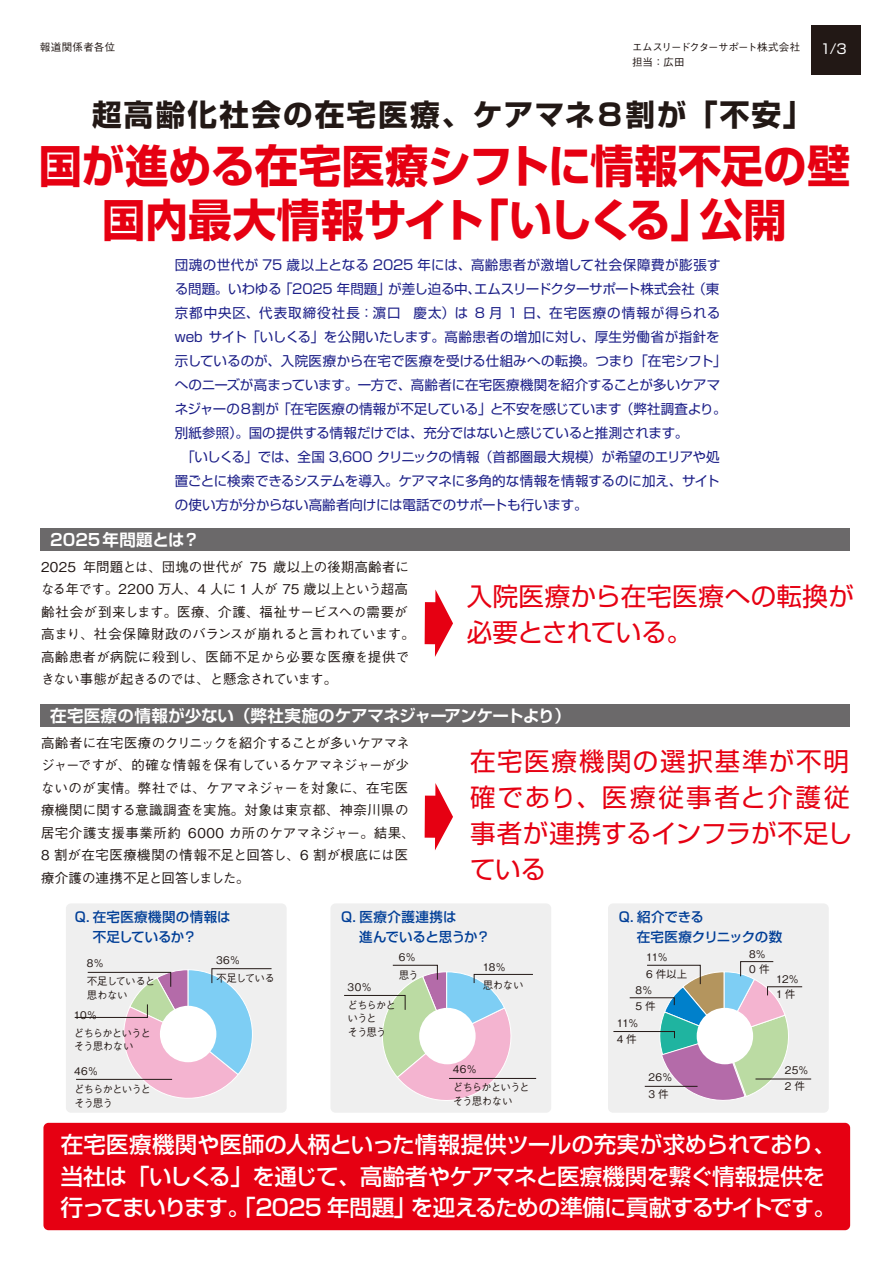
<style>
.page{position:relative;width:893px;height:1263px;background:#fff}
.page>*{position:absolute;margin:0;border:0;box-sizing:border-box;transform-origin:0 0}
.t1{font:700 45px/53.4px "Shin Go Pro";letter-spacing:-.005em;color:#e60012;text-align:center;scale:.96 1}
.t2{font:700 29.85px "Shin Go Pro";letter-spacing:.07em;color:#221815}
.t3{font:25.5px/36px "Shin Go Pro";letter-spacing:.05em;color:#e60012}
.t4{font:25.5px/36px "Shin Go Pro";letter-spacing:.025em;color:#e60012}
.t5{font:500 22.5px/31.5px "Shin Go Pro";letter-spacing:-.025em;color:#fff}
.t6{font:700 16.5px "Shin Go Pro De";letter-spacing:-.005em;color:#fff}
.t7{font:13.5px/24px "Shin Go Pro";color:#1d2088}
.t8{font:500 13.5px/22.5px "Gothic BBB Pro";color:#221815}
.t9{font:500 13.5px/19.5px "Shin Go Pro";letter-spacing:.005em;color:#003e97}
.t10{font:13.5px "Shin Go Pro";color:#fff}
.t11{font:500 10.5px/18px "Gothic BBB Pro";letter-spacing:-.085em;color:#221815}
.t12{font:500 10.5px/15px "Gothic BBB Pro";letter-spacing:-.045em;color:#221815}
.t13{font:500 10.5px/18px "Gothic BBB Pro";letter-spacing:-.055em;color:#221815}
.t14{font:500 10.5px "Gothic BBB Pro";letter-spacing:.03em;color:#221815}
</style>
<div class="page">
<div style="left:66px;top:903px;width:221px;height:210px;background:#efefef;border-radius:5px"></div>
<div style="left:330px;top:903px;width:221px;height:210px;background:#efefef;border-radius:5px"></div>
<div style="left:43px;top:1123px;width:807px;height:107px;background:#e60012;border-radius:5px"></div>
<div style="left:40px;top:528px;width:810px;height:23px;background:#6b696a"></div>
<div style="left:40px;top:704px;width:810px;height:23px;background:#6b696a"></div>
<div style="left:425px;top:602px;width:13px;height:42px;background:#e60012"></div>
<svg style="left:435px;top:589px;width:18px;height:68px"></svg>
<div style="left:425px;top:796px;width:13px;height:42px;background:#e60012"></div>
<svg style="left:435px;top:783px;width:18px;height:67px"></svg>
<svg style="left:344px;top:964px;width:190px;height:137px"></svg>
<svg style="left:74px;top:968px;width:198px;height:131px"></svg>
<hr style="left:76px;top:1079px;width:96px;height:1px;background:#221815">
<hr style="left:449px;top:1078px;width:87px;height:1px;background:#221815">
<div style="left:608px;top:903px;width:221px;height:210px;background:#efefef;border-radius:5px"></div>
<svg style="left:613px;top:961px;width:190px;height:140px"></svg>
<hr style="left:755px;top:1078px;width:56px;height:1px;background:#221815">
<hr style="left:645px;top:1086px;width:53px;height:1px;background:#221815">
<div style="left:811px;top:25px;width:49px;height:49px;background:#221815"></div>
<p class="t14" style="left:40px;top:38px;width:77px">報道関係者各位</p>
<p class="t12" style="left:632px;top:38px;width:170px">エムスリードクターサポート株式会社担当：広田</p>
<h2 class="t2" style="left:92px;top:91px;width:722px">超高齢化社会の在宅医療、ケアマネ８割が「不安」</h2>
<p class="t10" style="left:820px;top:38px;width:28px">1/3</p>
<h1 class="t1" style="left:39px;top:135px;width:847px">国が進める在宅医療シフトに情報不足の壁国内最大情報サイト「いしくる」公開</h1>
<p class="t7" style="left:175px;top:251px;width:553px">団魂の世代が 75 歳以上となる 2025 年には、高齢患者が激増して社会保障費が膨張する問題。いわゆる「2025 年問題」が差し迫る中、エムスリードクターサポート株式会社（東京都中央区、代表取締役社長：濵口　慶太）は 8 月 1 日、在宅医療の情報が得られるweb サイト「いしくる」を公開いたします。高齢患者の増加に対し、厚生労働省が指針を示しているのが、入院医療から在宅で医療を受ける仕組みへの転換。つまり「在宅シフト」へのニーズが高まっています。一方で、高齢者に在宅医療機関を紹介することが多いケアマネジャーの８割が「在宅医療の情報が不足している」と不安を感じています（弊社調査より。別紙参照）。国の提供する情報だけでは、充分ではないと感じていると推測されます。<br>　「いしくる」では、全国 3,600 クリニックの情報（首都圏最大規模）が希望のエリアや処置ごとに検索できるシステムを導入。ケアマネに多角的な情報を情報するのに加え、サイトの使い方が分からない高齢者向けには電話でのサポートも行います。</p>
<p class="t6" style="left:50px;top:526px;width:151px">2025年問題とは？</p>
<p class="t8" style="left:41px;top:554px;width:375px">2025 年問題とは、団塊の世代が 75 歳以上の後期高齢者になる年です。2200 万人、4 人に 1 人が 75 歳以上という超高齢社会が到来します。医療、介護、福祉サービスへの需要が高まり、社会保障財政のバランスが崩れると言われています。高齢患者が病院に殺到し、医師不足から必要な医療を提供できない事態が起きるのでは、と懸念されています。</p>
<h3 class="t4" style="left:467px;top:576px;width:389px">入院医療から在宅医療への転換が必要とされている。</h3>
<p class="t6" style="left:50px;top:702px;width:522px">在宅医療の情報が少ない（弊社実施のケアマネジャーアンケートより）</p>
<p class="t8" style="left:41px;top:730px;width:375px">高齢者に在宅医療のクリニックを紹介することが多いケアマネジャーですが、的確な情報を保有しているケアマネジャーが少ないのが実情。弊社では、ケアマネジャーを対象に、在宅医療機関に関する意識調査を実施。対象は東京都、神奈川県の居宅介護支援事業所約 6000 カ所のケアマネジャー。結果、<br>8 割が在宅医療機関の情報不足と回答し、6 割が根底には医療介護の連携不足と回答しました。</p>
<h3 class="t3" style="left:470px;top:740px;width:384px">在宅医療機関の選択基準が不明確であり、医療従事者と介護従事者が連携するインフラが不足している</h3>
<p class="t9" style="left:75px;top:906px;width:157px">Q. 在宅医療機関の情報は　 不足しているか？</p>
<p class="t9" style="left:341px;top:906px;width:150px">Q. 医療介護連携は<br>　 進んでいると思うか？</p>
<p class="t11" style="left:483px;top:956px;width:42px">18％<br>思わない</p>
<p class="t11" style="left:399px;top:947px;width:22px">6％思う</p>
<p class="t13" style="left:216px;top:950px;width:61px">36％<br>不足している</p>
<p class="t11" style="left:87px;top:953px;width:70px">8％<br>不足していると</p>
<p class="t11" style="left:87px;top:984px;width:42px">思わない</p>
<p class="t11" style="left:348px;top:976px;width:50px">30％<br>どちらかと</p>
<p class="t11" style="left:348px;top:1010px;width:40px;line-height:13.5px">いうとそう思う</p>
<p class="t11" style="left:74px;top:1004px;width:78px">10％<br>どちらかというと</p>
<p class="t11" style="left:74px;top:1036px;width:61px">そう思わない</p>
<p class="t11" style="left:74px;top:1061px;width:78px">46％<br>どちらかというと</p>
<p class="t11" style="left:74px;top:1092px;width:40px">そう思う</p>
<p class="t11" style="left:453px;top:1059px;width:78px">46％<br>どちらかというと</p>
<p class="t11" style="left:453px;top:1090px;width:61px">そう思わない</p>
<p class="t9" style="left:619px;top:906px;width:165px">Q. 紹介できる<br>　 在宅医療クリニックの数</p>
<p class="t11" style="left:749px;top:945px;width:22px;line-height:15px">8%<br>0 件</p>
<p class="t11" style="left:646px;top:948px;width:43px;line-height:16.5px">11％<br>6 件以上</p>
<p class="t11" style="left:776px;top:969px;width:24px">12%</p>
<p class="t11" style="left:636px;top:980px;width:19px">8％</p>
<p class="t11" style="left:776px;top:984px;width:21px">1件</p>
<p class="t11" style="left:636px;top:996px;width:21px">5 件</p>
<p class="t11" style="left:617px;top:1013px;width:23px;line-height:16.5px">11％<br>4 件</p>
<p class="t11" style="left:649px;top:1068px;width:26px;line-height:16.5px">26％<br>3 件</p>
<p class="t11" style="left:785px;top:1060px;width:25px;line-height:16.5px">25％<br>2 件</p>
<h3 class="t5" style="left:61px;top:1126px;width:777px">在宅医療機関や医師の人柄といった情報提供ツールの充実が求められており、当社は「いしくる」を通じて、高齢者やケアマネと医療機関を繋ぐ情報提供を行ってまいります。「2025 年問題」を迎えるための準備に貢献するサイトです。</h3>
</div>
